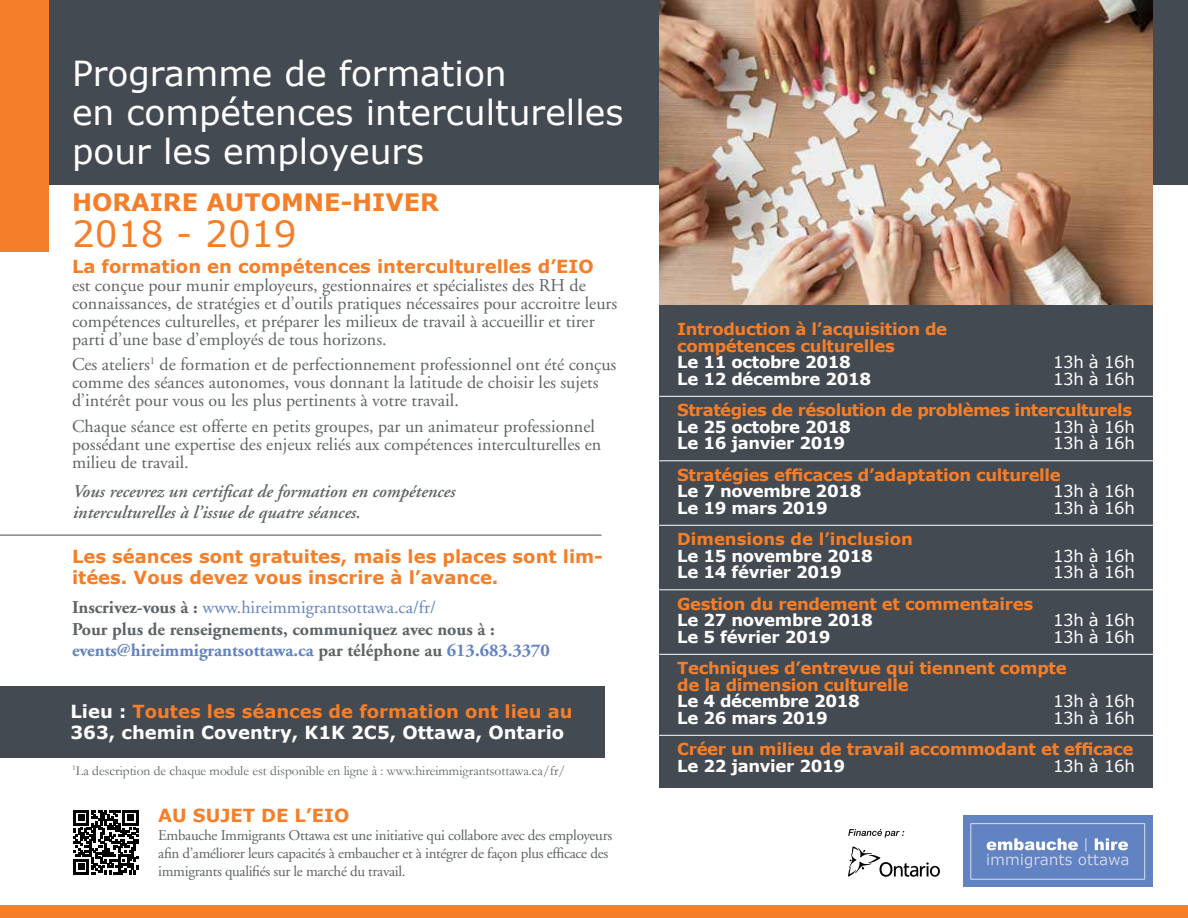
<style>
.page{position:relative;width:1188px;height:918px;background:#fff}
.page>*{position:absolute;margin:0;border:0;box-sizing:border-box;transform-origin:0 0}
.t1{font:36px "Verdana";color:#f57e29}
.t2{font:34.5px/39px "Verdana";color:#fff}
.t3{font:700 24px "Verdana";color:#f57e29}
.t4{font:18px/18px "Adobe Garamond";color:#5e6367}
.t5{font:700 18px/21.6px "Adobe Garamond";color:#5e6367}
.t6{font:700 18px/21.6px "Verdana";color:#f57e29}
.t7{font:italic 600 18px/21.6px "Adobe Garamond";color:#5e6367}
.t8{font:700 18px/21.6px "Verdana";color:#fff}
.t9{font:700 16.5px/16.5px "Verdana";letter-spacing:-.02em;color:#f57e29}
.t10{font:700 16.5px "Verdana";letter-spacing:-.02em;color:#fff}
.t11{font:16.5px "Verdana";letter-spacing:-.02em;color:#fff}
.t12{font:700 16.5px "Verdana";color:#f57e29}
.t13{font:15px/18px "Adobe Garamond";letter-spacing:-.02em;color:#5e6367}
.t14{font:13.5px "Garamond";color:#5e6367}
.s1{font-weight:400;color:#6283c2}
.s2{color:#6283c2}
.s3{color:#f57e29}
</style>
<div class="page">
<div style="left:1px;top:0;width:1187px;height:184px;background:#444a51"></div>
<div style="left:0;top:906px;width:1188px;height:12px;background:#f57e29"></div>
<div style="left:0;top:0;width:48px;height:252px;background:#f57e29"></div>
<hr style="left:0;top:535px;width:602px;height:1px;background:#444a51">
<div style="left:963px;top:816px;width:190px;height:71px;background:#6283c2"></div>
<svg style="left:970px;top:823px;width:175px;height:57px"></svg>
<svg style="left:848px;top:829px;width:92px;height:48px"></svg>
<svg style="left:73px;top:810px;width:65px;height:65px"></svg>
<img style="left:659px;top:0;width:494px;height:306px">
<div style="left:659px;top:306px;width:494px;height:482px;background:#444a51"></div>
<hr style="left:659px;top:396px;width:494px;height:1px;background:#fff">
<hr style="left:659px;top:461px;width:494px;height:1px;background:#fff">
<hr style="left:659px;top:525px;width:494px;height:1px;background:#fff">
<hr style="left:659px;top:590px;width:494px;height:1px;background:#fff">
<hr style="left:659px;top:654px;width:494px;height:1px;background:#fff">
<hr style="left:659px;top:735px;width:494px;height:1px;background:#fff">
<div style="left:0;top:686px;width:605px;height:71px;background:#444a51"></div>
<h2 class="t2" style="left:72px;top:54px;width:553px">Programme de formation<br>en compétences interculturelles pour les employeurs</h2>
<h3 class="t3" style="left:72px;top:185px;width:368px">HORAIRE AUTOMNE-HIVER</h3>
<h1 class="t1" style="left:72px;top:209px;width:226px">2018 - 2019</h1>
<p class="t6" style="left:72px;top:255px;width:523px">La formation en compétences interculturelles d’EIO</p>
<p class="t4" style="left:72px;top:277px;width:547px">est conçue pour munir employeurs, gestionnaires et spécialistes des RH de connaissances, de stratégies et d’outils pratiques nécessaires pour accroitre leurs compétences culturelles, et préparer les milieux de travail à accueillir et tirer parti d’une base d’employés de tous horizons.</p>
<p class="t4" style="left:72px;top:356px;width:546px">Ces ateliers<sup>1</sup> de formation et de perfectionnement professionnel ont été conçus comme des séances autonomes, vous donnant la latitude de choisir les sujets d’intérêt pour vous ou les plus pertinents à votre travail.</p>
<p class="t4" style="left:72px;top:418px;width:531px">Chaque séance est offerte en petits groupes, par un animateur professionnel possédant une expertise des enjeux reliés aux compétences interculturelles en milieu de travail.</p>
<p class="t7" style="left:72px;top:481px;width:384px">Vous recevrez un certificat de formation en compétences interculturelles à l’issue de quatre séances.</p>
<p class="t6" style="left:72px;top:545px;width:532px">Les séances sont gratuites, mais les places sont lim&shy;itées. Vous devez vous inscrire à l’avance.</p>
<p class="t5" style="left:72px;top:597px;width:479px">Inscrivez-vous à : <span class="s1">www.hireimmigrantsottawa.ca/fr/<br></span>Pour plus de renseignements, communiquez avec nous à : <span class="s2">events@hireimmigrantsottawa.ca</span> par téléphone au <span class="s2">613.683.3370</span></p>
<p class="t8" style="left:70px;top:700px;width:504px">Lieu : <span class="s3">Toutes les séances de formation ont lieu au<br></span>363, chemin Coventry, K1K 2C5, Ottawa, Ontario</p>
<p class="t14" style="left:72px;top:762px;width:495px"><sup>1</sup>La description de chaque module est disponible en ligne à : www.hireimmigrantsottawa.ca/fr/</p>
<p class="t6" style="left:158px;top:804px;width:193px">AU SUJET DE L’EIO</p>
<p class="t13" style="left:158px;top:827px;width:455px">Embauche Immigrants Ottawa est une initiative qui collabore avec des employeurs afin d’améliorer leurs capacités à embaucher et à intégrer de façon plus efficace des immigrants qualifiés sur le marché du travail.</p>
<p class="t9" style="left:677px;top:320px;width:272px">Introduction à l’acquisition de compétences culturelles</p>
<p class="t10" style="left:677px;top:350px;width:175px">Le 11 octobre 2018</p>
<p class="t11" style="left:1053px;top:351px;width:83px">13h à 16h</p>
<p class="t10" style="left:677px;top:367px;width:196px">Le 12 décembre 2018</p>
<p class="t11" style="left:1053px;top:367px;width:83px">13h à 16h</p>
<p class="t9" style="left:677px;top:401px;width:456px">Stratégies de résolution de problèmes interculturels</p>
<p class="t10" style="left:677px;top:415px;width:175px">Le 25 octobre 2018</p>
<p class="t11" style="left:1053px;top:415px;width:83px">13h à 16h</p>
<p class="t10" style="left:677px;top:431px;width:170px">Le 16 janvier 2019</p>
<p class="t11" style="left:1053px;top:432px;width:83px">13h à 16h</p>
<p class="t9" style="left:677px;top:466px;width:385px">Stratégies efficaces d’adaptation culturelle</p>
<p class="t10" style="left:677px;top:479px;width:186px">Le 7 novembre 2018</p>
<p class="t11" style="left:1053px;top:480px;width:83px">13h à 16h</p>
<p class="t10" style="left:677px;top:496px;width:152px">Le 19 mars 2019</p>
<p class="t11" style="left:1053px;top:496px;width:83px">13h à 16h</p>
<p class="t12" style="left:677px;top:527px;width:237px">Dimensions de l’inclusion</p>
<p class="t10" style="left:677px;top:544px;width:197px">Le 15 novembre 2018</p>
<p class="t11" style="left:1053px;top:544px;width:83px">13h à 16h</p>
<p class="t10" style="left:677px;top:560px;width:166px">Le 14 février 2019</p>
<p class="t11" style="left:1053px;top:561px;width:83px">13h à 16h</p>
<p class="t9" style="left:677px;top:595px;width:358px">Gestion du rendement et commentaires</p>
<p class="t10" style="left:677px;top:608px;width:197px">Le 27 novembre 2018</p>
<p class="t11" style="left:1053px;top:609px;width:83px">13h à 16h</p>
<p class="t10" style="left:677px;top:625px;width:155px">Le 5 février 2019</p>
<p class="t11" style="left:1053px;top:625px;width:83px">13h à 16h</p>
<p class="t9" style="left:677px;top:659px;width:391px">Techniques d’entrevue qui tiennent compte de la dimension culturelle</p>
<p class="t10" style="left:677px;top:689px;width:184px">Le 4 décembre 2018</p>
<p class="t11" style="left:1053px;top:690px;width:83px">13h à 16h</p>
<p class="t10" style="left:677px;top:706px;width:152px">Le 26 mars 2019</p>
<p class="t11" style="left:1053px;top:706px;width:83px">13h à 16h</p>
<p class="t9" style="left:677px;top:740px;width:458px">Créer un milieu de travail accommodant et efficace</p>
<p class="t10" style="left:677px;top:754px;width:170px">Le 22 janvier 2019</p>
<p class="t11" style="left:1053px;top:754px;width:83px">13h à 16h</p>
</div>
